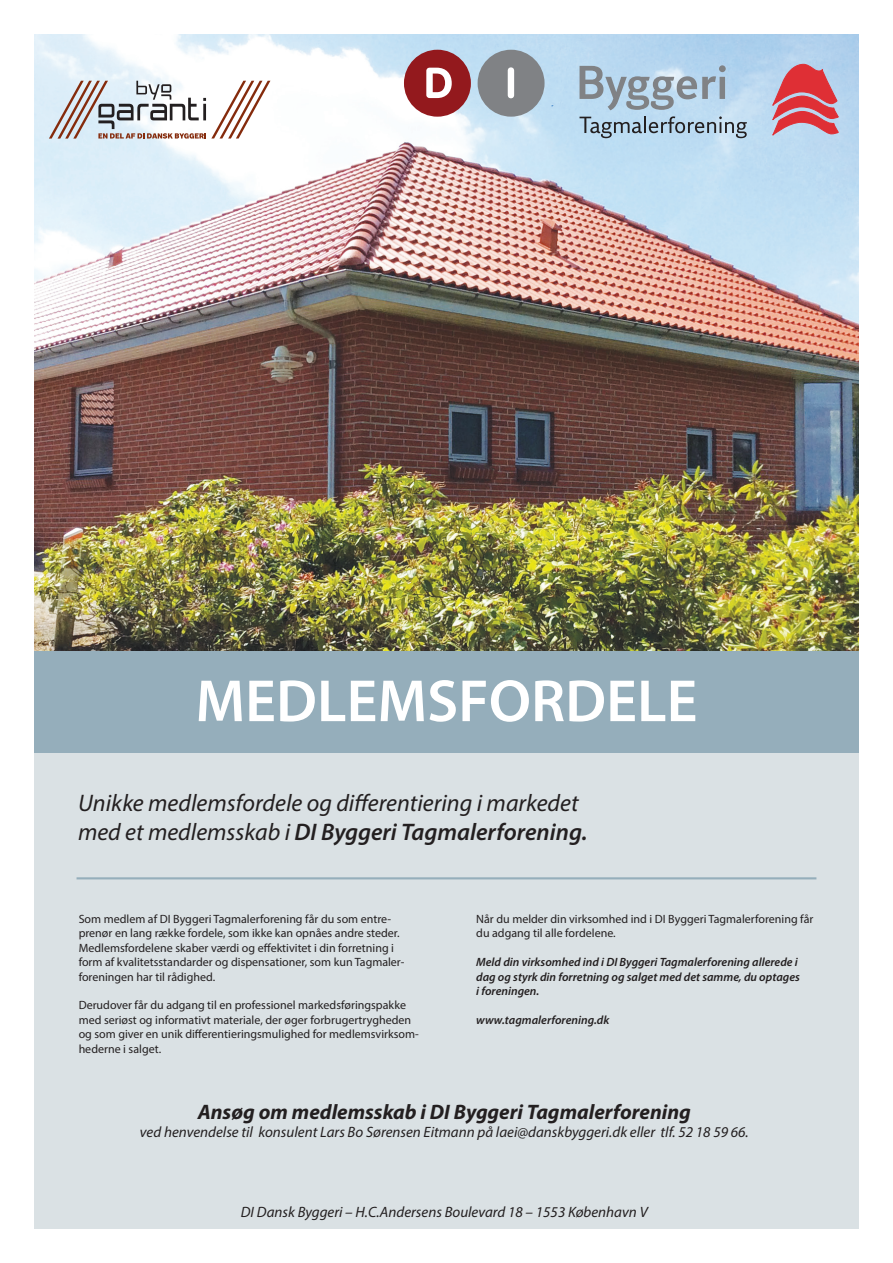
<style>
.page{position:relative;width:893px;height:1263px;background:#fff}
.page>*{position:absolute;margin:0;border:0;box-sizing:border-box;transform-origin:0 0}
.t1{font:600 60px "Myriad Pro";color:#fff}
.t2{font:italic 24px/28.8px "Myriad Pro";color:#231f20}
.t3{font:italic 700 21px "Myriad Pro";color:#231f20}
.t4{font:italic 15px "Myriad Pro";color:#231f20}
.t5{font:12px/14.4px "Myriad Pro";color:#231f20}
.t6{font:italic 600 12px/14.4px "Myriad Pro";color:#231f20}
.s1{font-weight:600}
</style>
<div class="page">
<div style="left:34px;top:753px;width:825px;height:476px;background:#dae1e4"></div>
<div style="left:34px;top:648px;width:825px;height:105px;background:#95aebb"></div>
<img style="left:34px;top:34px;width:825px;height:617px">
<hr style="left:77px;top:877px;width:739px;height:2px;background:#95aebb">
<div style="left:404px;top:50px;width:67px;height:67px;background:#93191d;border-radius:50%"></div>
<div style="left:478px;top:50px;width:67px;height:67px;background:#808285;border-radius:50%"></div>
<div style="left:508px;top:67px;width:6px;height:31px;background:#fff;border-radius:3px"></div>
<svg style="left:426px;top:68px;width:26px;height:30px"></svg>
<svg style="left:579px;top:65px;width:147px;height:45px;background:#a7bccc"></svg>
<svg style="left:579px;top:116px;width:168px;height:22px;background:#9cb3c4"></svg>
<svg style="left:772px;top:63px;width:67px;height:75px;background:#cd7886"></svg>
<svg style="left:49px;top:81px;width:221px;height:58px"></svg>
<p class="t1" style="left:195px;top:663px;width:504px">MEDLEMSFORDELE</p>
<p class="t2" style="left:78px;top:788px;width:511px">Unikke medlemsfordele og differentiering i markedet med et medlemsskab i <span class="s1">DI Byggeri Tagmalerforening.</span></p>
<p class="t5" style="left:79px;top:911px;width:327px">Som medlem af DI Byggeri Tagmalerforening får du som entre&shy;prenør en lang række fordele, som ikke kan opnåes andre steder.<br>Medlemsfordelene skaber værdi og effektivitet i din forretning i form af kvalitetsstandarder og dispensationer, som kun Tagmaler&shy;foreningen har til rådighed.</p>
<p class="t5" style="left:79px;top:998px;width:342px">Derudover får du adgang til en professionel markedsføringspakke med seriøst og informativt materiale, der øger forbrugertrygheden og som giver en unik differentieringsmulighed for medlemsvirksom&shy;hederne i salget.</p>
<p class="t5" style="left:476px;top:911px;width:339px">Når du melder din virksomhed ind i DI Byggeri Tagmalerforening får du adgang til alle fordelene.</p>
<p class="t6" style="left:476px;top:955px;width:325px">Meld din virksomhed ind i DI Byggeri Tagmalerforening allerede i dag og styrk din forretning og salget med det samme, du optages i foreningen.</p>
<p class="t6" style="left:476px;top:1012px;width:135px">www.tagmalerforening.dk</p>
<p class="t3" style="left:198px;top:1099px;width:495px">Ansøg om medlemsskab i DI Byggeri Tagmalerforening</p>
<p class="t4" style="left:140px;top:1123px;width:610px">ved henvendelse til konsulent Lars Bo Sørensen Eitmann på laei@danskbyggeri.dk eller tlf. 52 18 59 66.</p>
<p class="t4" style="left:241px;top:1203px;width:408px">DI Dansk Byggeri – H.C.Andersens Boulevard 18 – 1553 København V</p>
</div>
